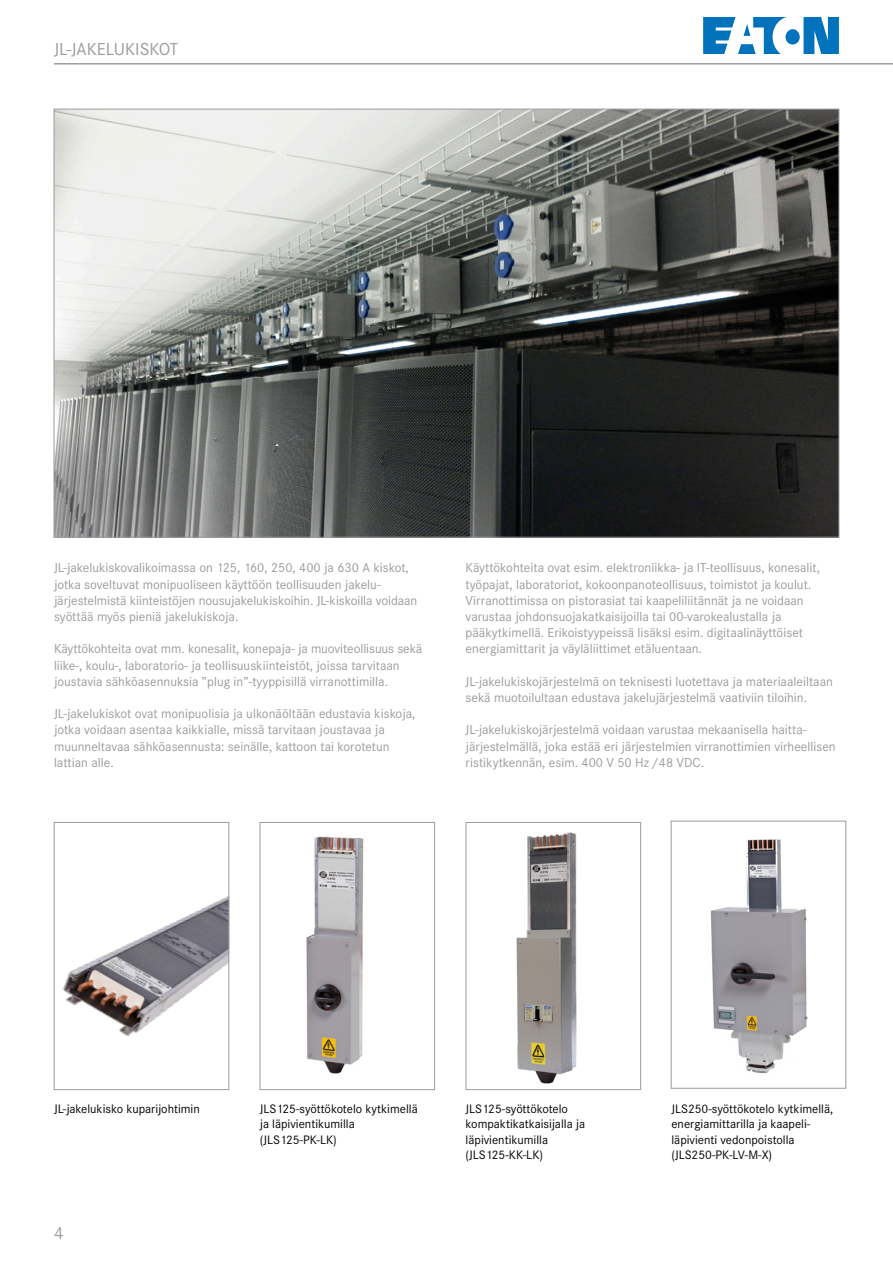
<style>
.page{position:relative;width:893px;height:1263px;background:#fff}
.page>*{position:absolute;margin:0;border:0;box-sizing:border-box;transform-origin:0 0}
.Sivun_yläotsikko_harmaa_H1_TULEE_SISLUET{font:18px "Corporate STOT";color:#9c9c9c}
.Leipis_harmaa_9pt{font:13.5px/16.2px "Corporate STOT";color:#9c9c9c}
.Leipis_musta_8_5pt_KUVATXT{font:12.75px/15.3px "Corporate STOT";color:#000}
</style>
<div class="page">
<hr style="left:54px;top:63px;width:839px;height:2px;background:#9c9c9c">
<img style="left:56px;top:111px;width:781px;height:424px">
<img style="left:710px;top:839px;width:98px;height:235px">
<div style="left:671px;top:821px;width:175px;height:268px;border:1px solid #9c9c9c"></div>
<img style="left:306px;top:836px;width:58px;height:238px">
<div style="left:260px;top:822px;width:175px;height:268px;border:1px solid #9c9c9c"></div>
<div style="left:466px;top:822px;width:175px;height:268px;border:1px solid #9c9c9c"></div>
<img style="left:516px;top:832px;width:61px;height:252px">
<img style="left:53px;top:860px;width:174px;height:196px">
<div style="left:54px;top:822px;width:175px;height:268px;border:1px solid #9c9c9c"></div>
<svg style="left:703px;top:17px;width:136px;height:37px"></svg>
<h1 class="Sivun_yläotsikko_harmaa_H1_TULEE_SISLUET" style="left:54px;top:39px;width:126px">JL-JAKELUKISKOT</h1>
<p class="Leipis_harmaa_9pt" style="left:54px;top:560px;width:365px">JL-jakelukiskovalikoimassa on 125, 160, 250, 400 ja 630 A kiskot, jotka soveltuvat monipuoliseen käyttöön teollisuuden jakelu&shy;järjestelmistä kiinteistöjen nousujakelukiskoihin. JL-kiskoilla voidaan syöttää myös pieniä jakelukiskoja.</p>
<p class="Leipis_harmaa_9pt" style="left:54px;top:641px;width:370px">Käyttökohteita ovat mm. konesalit, konepaja- ja muoviteollisuus sekä liike-, koulu-, laboratorio- ja teollisuuskiinteistöt, joissa tarvitaan joustavia sähköasennuksia ”plug in”-tyyppisillä virranottimilla.</p>
<p class="Leipis_harmaa_9pt" style="left:54px;top:706px;width:363px">JL-jakelukiskot ovat monipuolisia ja ulkonäöltään edustavia kiskoja, jotka voidaan asentaa kaikkialle, missä tarvitaan joustavaa ja muunneltavaa sähköasennusta: seinälle, kattoon tai korotetun lattian alle.</p>
<p class="Leipis_harmaa_9pt" style="left:466px;top:560px;width:356px">Käyttökohteita ovat esim. elektroniikka- ja IT-teollisuus, konesalit, työpajat, laboratoriot, kokoonpanoteollisuus, toimistot ja koulut.<br>Virranottimissa on pistorasiat tai kaapeliliitännät ja ne voidaan varustaa johdonsuojakatkaisijoilla tai 00-varokealustalla ja pääkytkimellä. Erikoistyypeissä lisäksi esim. digitaalinäyttöiset energiamittarit ja väyläliittimet etäluentaan.</p>
<p class="Leipis_harmaa_9pt" style="left:466px;top:673px;width:369px">JL-jakelukiskojärjestelmä on teknisesti luotettava ja materiaaleiltaan sekä muotoilultaan edustava jakelujärjestelmä vaativiin tiloihin.</p>
<p class="Leipis_harmaa_9pt" style="left:466px;top:722px;width:372px">JL-jakelukiskojärjestelmä voidaan varustaa mekaanisella haitta&shy;järjestelmällä, joka estää eri järjestelmien virranottimien virheellisen ristikytkennän, esim. 400 V 50 Hz /48 VDC.</p>
<p class="Leipis_musta_8_5pt_KUVATXT" style="left:54px;top:1101px;width:147px">JL-jakelukisko kuparijohtimin</p>
<p class="Leipis_musta_8_5pt_KUVATXT" style="left:671px;top:1101px;width:163px">JLS250-syöttökotelo kytkimellä,</p>
<p class="Leipis_musta_8_5pt_KUVATXT" style="left:671px;top:1116px;width:140px">energiamittarilla ja kaapeli&shy;läpivienti vedonpoistolla</p>
<p class="Leipis_musta_8_5pt_KUVATXT" style="left:671px;top:1147px;width:102px">(JLS250-PK-LV-M-X)</p>
<p class="Leipis_musta_8_5pt_KUVATXT" style="left:260px;top:1101px;width:159px">JLS125-syöttökotelo kytkimellä</p>
<p class="Leipis_musta_8_5pt_KUVATXT" style="left:260px;top:1116px;width:96px">ja läpivientikumilla</p>
<p class="Leipis_musta_8_5pt_KUVATXT" style="left:260px;top:1132px;width:79px">(JLS125-PK-LK)</p>
<p class="Leipis_musta_8_5pt_KUVATXT" style="left:466px;top:1101px;width:121px">JLS125-syöttökotelo kompaktikatkaisijalla ja läpivientikumilla</p>
<p class="Leipis_musta_8_5pt_KUVATXT" style="left:466px;top:1147px;width:79px">(JLS125-KK-LK)</p>
<h1 class="Sivun_yläotsikko_harmaa_H1_TULEE_SISLUET" style="left:54px;top:1223px;width:11px">4</h1>
</div>
